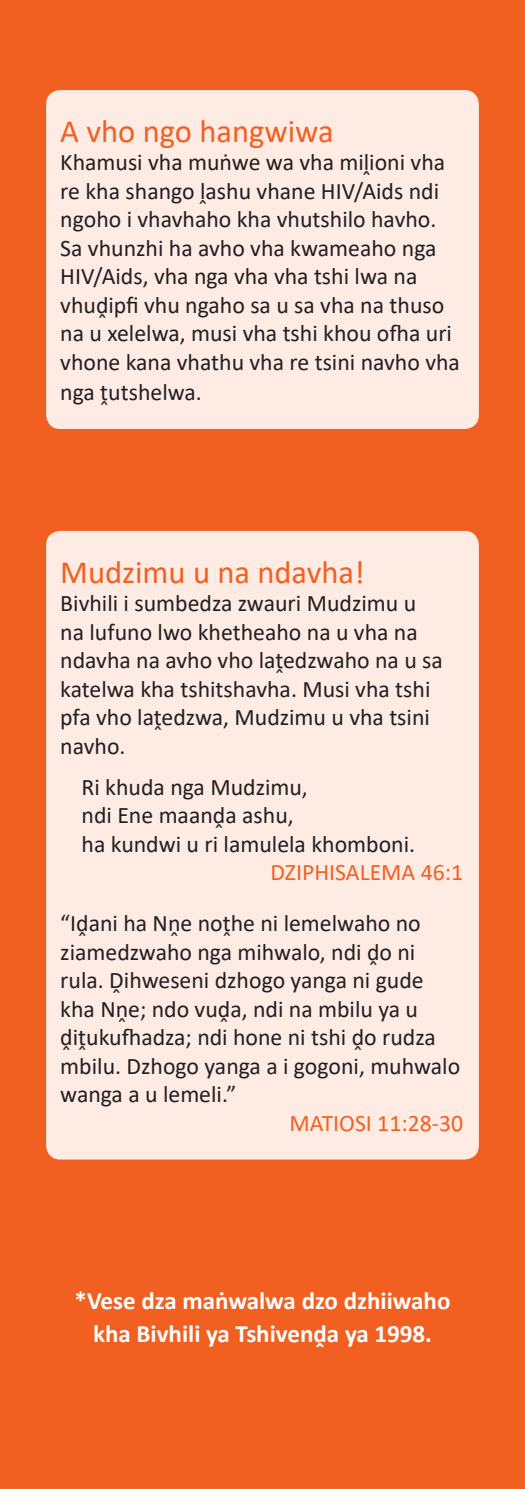
<style>
.page{position:relative;width:525px;height:1489px;background:#fff}
.page>*{position:absolute;margin:0;border:0;box-sizing:border-box;transform-origin:0 0}
.t1{font:32.5px "Calibri";color:#f26021}
.t2{font:700 25px/32.5px "Calibri";color:#fff;text-align:center}
.t3{font:23.75px/28.5px "Calibri";color:#231f20}
.t4{font:23.75px "Calibri";color:#f26021}
</style>
<div class="page">
<div style="left:0;top:0;width:524px;height:1488px;background:#f26021"></div>
<div style="left:46px;top:90px;width:432px;height:339px;background:#fdebe4;border-radius:14px"></div>
<div style="left:46px;top:531px;width:432px;height:628px;background:#fdebe4;border-radius:14px"></div>
<h1 class="t1" style="left:60px;top:108px;width:275px">A vho ngo hangwiwa</h1>
<p class="t3" style="left:60px;top:147px;width:401px">Khamusi vha muṅwe wa vha miḽioni vha re kha shango ḽashu vhane HIV/Aids ndi ngoho i vhavhaho kha vhutshilo havho.<br>Sa vhunzhi ha avho vha kwameaho nga HIV/Aids, vha nga vha vha tshi lwa na vhuḓipfi vhu ngaho sa u sa vha na thuso na u xelelwa, musi vha tshi khou ofha uri vhone kana vhathu vha re tsini navho vha nga ṱutshelwa.</p>
<h1 class="t1" style="left:60px;top:549px;width:306px">Mudzimu u na ndavha!</h1>
<p class="t3" style="left:60px;top:588px;width:384px">Bivhili i sumbedza zwauri Mudzimu u na lufuno lwo khetheaho na u vha na ndavha na avho vho laṱedzwaho na u sa katelwa kha tshitshavha. Musi vha tshi pfa vho laṱedzwa, Mudzimu u vha tsini navho.</p>
<p class="t3" style="left:81px;top:772px;width:335px">Ri khuda nga Mudzimu,<br>ndi Ene maanḓa ashu,<br>ha kundwi u ri lamulela khomboni.</p>
<p class="t4" style="left:270px;top:855px;width:194px">DZIPHISALEMA 46:1</p>
<p class="t3" style="left:60px;top:908px;width:401px">“Iḓani ha Nṋe noṱhe ni lemelwaho no ziamedzwaho nga mihwalo, ndi ḓo ni rula. Ḓihweseni dzhogo yanga ni gude kha Nṋe; ndo vuḓa, ndi na mbilu ya u ḓiṱukufhadza; ndi hone ni tshi ḓo rudza mbilu. Dzhogo yanga a i gogoni, muhwalo wanga a u lemeli.”</p>
<p class="t4" style="left:289px;top:1106px;width:175px">MATIOSI 11:28-30</p>
<p class="t2" style="left:74px;top:1284px;width:377px">*Vese dza maṅwalwa dzo dzhiiwaho kha Bivhili ya Tshivenḓa ya 1998.</p>
</div>
